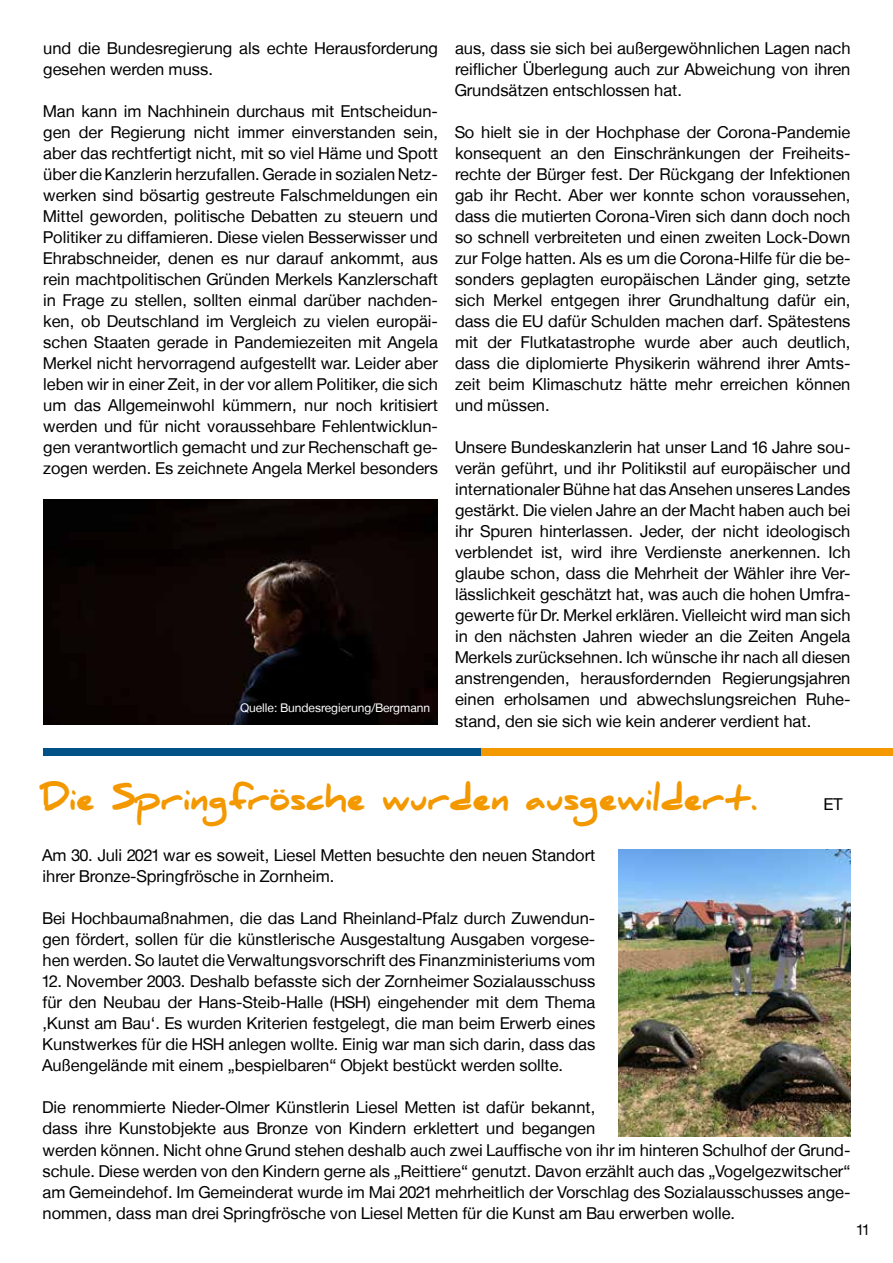
<style>
.page{position:relative;width:893px;height:1263px;background:#fff}
.page>*{position:absolute;margin:0;border:0;box-sizing:border-box;transform-origin:0 0}
.t1{font:900 31.5px "Daniel";color:#f49800}
.t2{font:16.5px/21px "CDU Helvetica";color:#000;text-align:justify}
.t3{font:15px "CDU Helvetica";color:#000}
.t4{font:12px "CDU Helvetica";color:#fff}
</style>
<div class="page">
<img style="left:44px;top:499px;width:394px;height:226px">
<div style="left:455px;top:749px;width:438px;height:7px;background:#f49800"></div>
<div style="left:43px;top:749px;width:437px;height:7px;background:#005286"></div>
<img style="left:618px;top:849px;width:232px;height:287px">
<p class="t2" style="left:43px;top:38px;width:396px">und die Bundesregierung als echte Herausforderung gesehen werden muss.</p>
<p class="t2" style="left:43px;top:101px;width:396px">Man kann im Nachhinein durchaus mit Entscheidun&shy;gen der Regierung nicht immer einverstanden sein, aber das rechtfertigt nicht, mit so viel Häme und Spott über die Kanzlerin herzufallen. Gerade in sozialen Netz&shy;werken sind bösartig gestreute Falschmeldungen ein Mittel geworden, politische Debatten zu steuern und Politiker zu diffamieren. Diese vielen Besserwisser und Ehrabschneider, denen es nur darauf ankommt, aus rein machtpolitischen Gründen Merkels Kanzlerschaft in Frage zu stellen, sollten einmal darüber nachden&shy;ken, ob Deutschland im Vergleich zu vielen europäi&shy;schen Staaten gerade in Pandemiezeiten mit Angela Merkel nicht hervorragend aufgestellt war. Leider aber leben wir in einer Zeit, in der vor allem Politiker, die sich um das Allgemeinwohl kümmern, nur noch kritisiert werden und für nicht voraussehbare Fehlentwicklun&shy;gen verantwortlich gemacht und zur Rechenschaft ge&shy;zogen werden. Es zeichnete Angela Merkel besonders</p>
<p class="t4" style="left:241px;top:700px;width:191px">Quelle: Bundesregierung/Bergmann</p>
<p class="t2" style="left:455px;top:38px;width:397px">aus, dass sie sich bei außergewöhnlichen Lagen nach reiflicher Überlegung auch zur Abweichung von ihren Grundsätzen entschlossen hat.</p>
<p class="t2" style="left:455px;top:122px;width:397px">So hielt sie in der Hochphase der Corona-Pandemie konsequent an den Einschränkungen der Freiheits&shy;rechte der Bürger fest. Der Rückgang der Infektionen gab ihr Recht. Aber wer konnte schon voraussehen, dass die mutierten Corona-Viren sich dann doch noch so schnell verbreiteten und einen zweiten Lock-Down zur Folge hatten. Als es um die Corona-Hilfe für die be&shy;sonders geplagten europäischen Länder ging, setzte sich Merkel entgegen ihrer Grundhaltung dafür ein, dass die EU dafür Schulden machen darf. Spätestens mit der Flutkatastrophe wurde aber auch deutlich, dass die diplomierte Physikerin während ihrer Amts&shy;zeit beim Klimaschutz hätte mehr erreichen können und müssen.</p>
<p class="t2" style="left:455px;top:437px;width:397px">Unsere Bundeskanzlerin hat unser Land 16 Jahre sou&shy;verän geführt, und ihr Politikstil auf europäischer und internationaler Bühne hat das Ansehen unseres Landes gestärkt. Die vielen Jahre an der Macht haben auch bei ihr Spuren hinterlassen. Jeder, der nicht ideologisch verblendet ist, wird ihre Verdienste anerkennen. Ich glaube schon, dass die Mehrheit der Wähler ihre Ver&shy;lässlichkeit geschätzt hat, was auch die hohen Umfra&shy;gewerte für Dr. Merkel erklären. Vielleicht wird man sich in den nächsten Jahren wieder an die Zeiten Angela Merkels zurücksehnen. Ich wünsche ihr nach all diesen anstrengenden, herausfordernden Regierungsjahren einen erholsamen und abwechslungsreichen Ruhe&shy;stand, den sie sich wie kein anderer verdient hat.</p>
<h1 class="t1" style="left:43px;top:781px;width:716px">Die Springfrösche wurden ausgewildert.</h1>
<p class="t2" style="left:43px;top:845px;width:554px">Am 30. Juli 2021 war es soweit, Liesel Metten besuchte den neuen Standort ihrer Bronze-Springfrösche in Zornheim.</p>
<p class="t2" style="left:43px;top:908px;width:554px">Bei Hochbaumaßnahmen, die das Land Rheinland-Pfalz durch Zuwendun&shy;gen fördert, sollen für die künstlerische Ausgestaltung Ausgaben vorgese&shy;hen werden. So lautet die Verwaltungsvorschrift des Finanzministeriums vom</p>
<p class="t2" style="left:43px;top:971px;width:554px">12. November 2003. Deshalb befasste sich der Zornheimer Sozialausschuss für den Neubau der Hans-Steib-Halle (HSH) eingehender mit dem Thema ‚Kunst am Bau‘. Es wurden Kriterien festgelegt, die man beim Erwerb eines Kunstwerkes für die HSH anlegen wollte. Einig war man sich darin, dass das Außengelände mit einem „bespielbaren“ Objekt bestückt werden sollte.</p>
<p class="t2" style="left:43px;top:1097px;width:554px">Die renommierte Nieder-Olmer Künstlerin Liesel Metten ist dafür bekannt, dass ihre Kunstobjekte aus Bronze von Kindern erklettert und begangen</p>
<p class="t2" style="left:824px;top:793px;width:20px">ET</p>
<p class="t2" style="left:43px;top:1139px;width:809px">werden können. Nicht ohne Grund stehen deshalb auch zwei Lauffische von ihr im hinteren Schulhof der Grund&shy;schule. Diese werden von den Kindern gerne als „Reittiere“ genutzt. Davon erzählt auch das „Vogelgezwitscher“ am Gemeindehof. Im Gemeinderat wurde im Mai 2021 mehrheitlich der Vorschlag des Sozialausschusses ange&shy;nommen, dass man drei Springfrösche von Liesel Metten für die Kunst am Bau erwerben wolle.</p>
<p class="t3" style="left:857px;top:1220px;width:13px">11</p>
</div>
